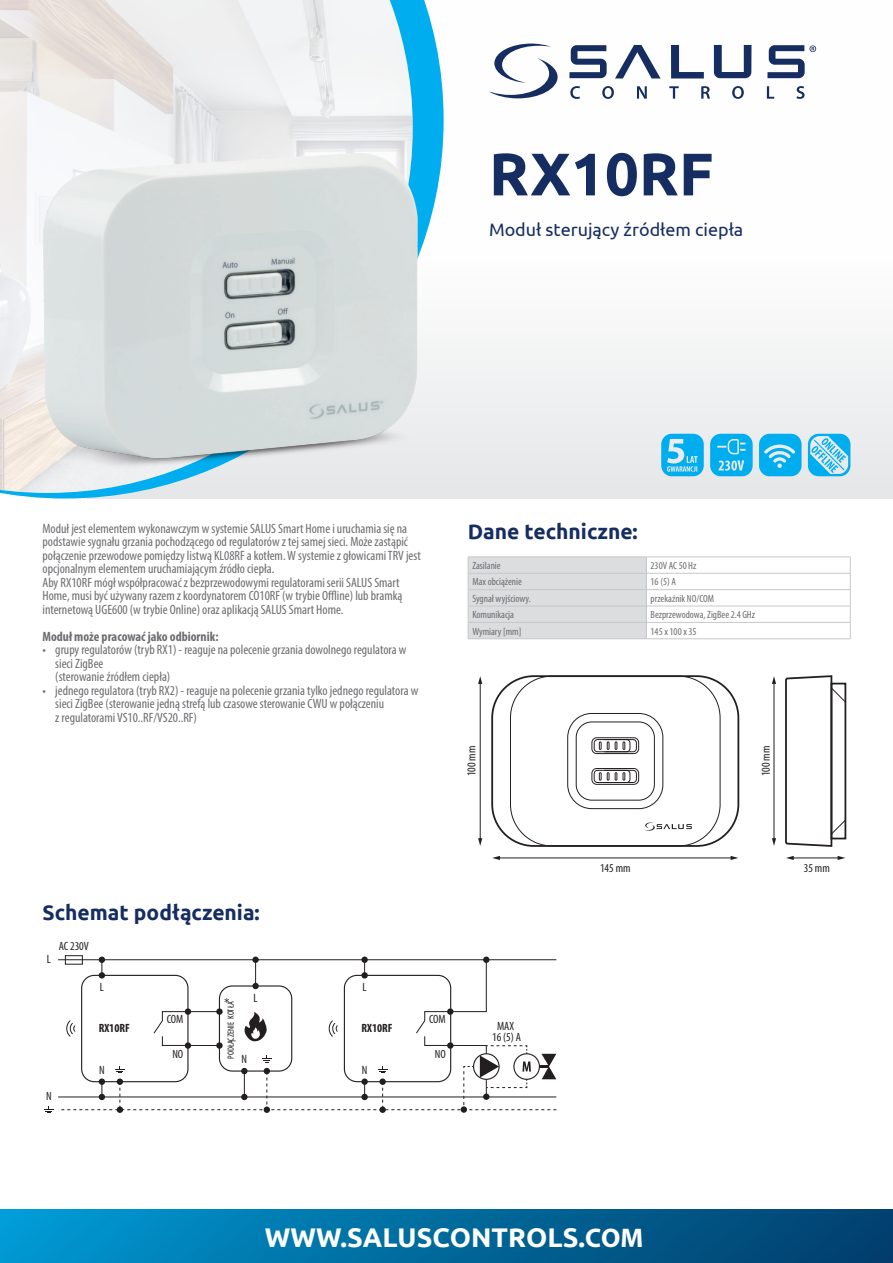
<style>
.page{position:relative;width:893px;height:1263px;background:#fff}
.page>*{position:absolute;margin:0;border:0;box-sizing:border-box;transform-origin:0 0}
.t1{font:700 60px "Ubuntu";color:#152d60}
.t2{font:700 27px "Ubuntu";color:#fff}
.t3{font:700 21px "Ubuntu";color:#152d60}
.t4{font:18px "Ubuntu";color:#152d60}
.Opisy{font:condensed 13.5px/13.5px "Myriad Pro";color:#6c6d70}
.Opisy-2{font:700 condensed 13.5px "Myriad Pro";color:#6c6d70}
.t5{font:condensed 12px/10.5px "Myriad Pro";color:#231f20;text-align:center}
.t6{font:700 condensed 12px "Myriad Pro";color:#231f20}
.Paragraph_Style_1{font:condensed 10.5px "Myriad Pro";color:#6c6d70}
.t7{font:condensed 9px "Myriad Pro";color:#231f20}
.s1{font-size:13.5px}
.s2{font-family:"Myriad Pro"}
</style>
<div class="page">
<div style="left:0;top:1209px;width:893px;height:54px;background:linear-gradient(to right,#0099d2,#013d69)"></div>
<div style="left:86px;top:0;width:807px;height:498px;background:linear-gradient(to bottom,#fff,#ebecee)"></div>
<svg style="left:1px;top:0;width:443px;height:498px;background:#69caef"></svg>
<img style="left:0;top:0;width:413px;height:493px">
<svg style="left:569px;top:45px;width:38px;height:33px"></svg>
<svg style="left:767px;top:45px;width:49px;height:33px"></svg>
<svg style="left:714px;top:45px;width:37px;height:33px"></svg>
<svg style="left:615px;top:45px;width:46px;height:33px"></svg>
<svg style="left:671px;top:45px;width:33px;height:33px"></svg>
<svg style="left:489px;top:44px;width:69px;height:54px"></svg>
<svg style="left:570px;top:86px;width:10px;height:13px"></svg>
<svg style="left:602px;top:86px;width:12px;height:13px"></svg>
<svg style="left:637px;top:86px;width:10px;height:13px"></svg>
<svg style="left:669px;top:86px;width:10px;height:13px"></svg>
<svg style="left:701px;top:86px;width:9px;height:13px"></svg>
<svg style="left:732px;top:86px;width:12px;height:13px"></svg>
<svg style="left:767px;top:86px;width:7px;height:13px"></svg>
<svg style="left:796px;top:86px;width:8px;height:13px"></svg>
<img style="left:43px;top:127px;width:446px;height:357px">
<svg style="left:661px;top:434px;width:43px;height:42px;background:#3dbdee"></svg>
<svg style="left:759px;top:434px;width:42px;height:42px;background:#2bb9ee"></svg>
<svg style="left:808px;top:434px;width:42px;height:42px;background:#65c8ed"></svg>
<svg style="left:710px;top:434px;width:43px;height:42px;background:#2bb9ee"></svg>
<div style="left:65px;top:955px;width:18px;height:9px;border:1px solid #231f20"></div>
<div style="left:99px;top:956px;width:6px;height:7px;background:#231f20;border-radius:50%"></div>
<svg style="left:252px;top:956px;width:7px;height:7px"></svg>
<svg style="left:361px;top:956px;width:7px;height:7px"></svg>
<div style="left:483px;top:956px;width:6px;height:7px;background:#231f20;border-radius:50%"></div>
<svg style="left:44px;top:959px;width:512px;height:154px"></svg>
<hr style="left:499px;top:857px;width:233px;height:1px;background:#231f20">
<svg style="left:492px;top:856px;width:8px;height:4px"></svg>
<svg style="left:731px;top:856px;width:7px;height:4px"></svg>
<hr style="left:792px;top:857px;width:47px;height:1px;background:#231f20">
<svg style="left:786px;top:856px;width:8px;height:4px"></svg>
<svg style="left:838px;top:856px;width:7px;height:4px"></svg>
<hr style="left:480px;top:682px;width:1px;height:157px;background:#231f20">
<svg style="left:478px;top:838px;width:4px;height:8px"></svg>
<svg style="left:478px;top:676px;width:4px;height:8px"></svg>
<hr style="left:773px;top:682px;width:1px;height:157px;background:#231f20">
<svg style="left:772px;top:838px;width:4px;height:8px"></svg>
<svg style="left:772px;top:676px;width:4px;height:8px"></svg>
<svg style="left:645px;top:822px;width:47px;height:9px"></svg>
<div style="left:576px;top:721px;width:79px;height:79px;border:1px solid #231f20;border-radius:16px"></div>
<div style="left:491px;top:675px;width:248px;height:172px;border:2px solid #231f20;border-radius:42px"></div>
<div style="left:510px;top:676px;width:210px;height:170px;border:1px solid #231f20;border-radius:42px"></div>
<div style="left:567px;top:713px;width:96px;height:96px;border:1px solid #231f20;border-radius:24px"></div>
<div style="left:591px;top:737px;width:48px;height:17px;border:1px solid #231f20;border-radius:5px"></div>
<div style="left:594px;top:739px;width:36px;height:13px;border:1px solid #231f20;border-radius:3px"></div>
<svg style="left:599px;top:739px;width:38px;height:14px"></svg>
<div style="left:591px;top:768px;width:48px;height:17px;border:1px solid #231f20;border-radius:5px"></div>
<div style="left:594px;top:770px;width:36px;height:13px;border:1px solid #231f20;border-radius:3px"></div>
<svg style="left:599px;top:769px;width:38px;height:14px"></svg>
<svg style="left:785px;top:675px;width:62px;height:172px"></svg>
<hr style="left:646px;top:573px;width:204px;height:1px;background:#c7c8ca">
<hr style="left:646px;top:589px;width:204px;height:1px;background:#c7c8ca">
<hr style="left:646px;top:606px;width:204px;height:1px;background:#c7c8ca">
<hr style="left:646px;top:622px;width:204px;height:1px;background:#c7c8ca">
<hr style="left:468px;top:556px;width:178px;height:1px;background:#c7c8ca">
<svg style="left:468px;top:557px;width:179px;height:81px;background:#dadbdd"></svg>
<hr style="left:468px;top:638px;width:178px;height:1px;background:#c7c8ca">
<hr style="left:646px;top:557px;width:204px;height:1px;background:#c7c8ca">
<svg style="left:850px;top:557px;width:1px;height:82px"></svg>
<hr style="left:646px;top:638px;width:204px;height:1px;background:#c7c8ca">
<p class="t1" style="left:489px;top:138px;width:226px">RX10RF</p>
<p class="t4" style="left:489px;top:219px;width:256px">Moduł sterujący źródłem ciepła</p>
<p class="Opisy" style="left:43px;top:521px;width:380px">Moduł jest elementem wykonawczym w systemie SALUS Smart Home i uruchamia się na podstawie sygnału grzania pochodzącego od regulatorów z tej samej sieci. Może zastąpić połączenie przewodowe pomiędzy listwą KL08RF a kotłem. W systemie z głowicami TRV jest opcjonalnym elementem uruchamiającym źródło ciepła.</p>
<p class="Opisy" style="left:43px;top:575px;width:361px">Aby RX10RF mógł współpracować z bezprzewodowymi regulatorami serii SALUS Smart<br>Home, musi być używany razem z koordynatorem CO10RF (w trybie Offline) lub bramką internetową UGE600 (w trybie Online) oraz aplikacją SALUS Smart Home.</p>
<p class="Opisy-2" style="left:43px;top:628px;width:177px">Moduł może pracować jako odbiornik:</p>
<p class="Opisy" style="left:55px;top:643px;width:353px;text-indent:-13px">• grupy regulatorów (tryb RX1) - reaguje na polecenie grzania dowolnego regulatora w sieci ZigBee<br>(sterowanie źródłem ciepła)</p>
<p class="Opisy" style="left:55px;top:683px;width:365px;text-indent:-13px">• jednego regulatora (tryb RX2) - reaguje na polecenie grzania tylko jednego regulatora w sieci ZigBee (sterowanie jedną strefą lub czasowe sterowanie CWU w połączeniu<br>z regulatorami VS10..RF/VS20..RF)</p>
<p class="t3" style="left:468px;top:519px;width:172px">Dane techniczne:</p>
<p class="Paragraph_Style_1" style="left:472px;top:559px;width:30px">Zasilanie</p>
<p class="Paragraph_Style_1" style="left:651px;top:559px;width:47px">230V AC 50 Hz</p>
<p class="Paragraph_Style_1" style="left:472px;top:576px;width:51px">Max obciążenie</p>
<p class="Paragraph_Style_1" style="left:651px;top:576px;width:27px">16 (5) A</p>
<p class="Paragraph_Style_1" style="left:472px;top:592px;width:60px">Sygnał wyjściowy.</p>
<p class="Paragraph_Style_1" style="left:651px;top:592px;width:65px">przekaźnik NO/COM</p>
<p class="Paragraph_Style_1" style="left:472px;top:608px;width:43px">Komunikacja</p>
<p class="Paragraph_Style_1" style="left:651px;top:608px;width:106px">Bezprzewodowa, ZigBee 2.4 GHz</p>
<p class="Paragraph_Style_1" style="left:472px;top:625px;width:51px">Wymiary [mm]</p>
<p class="Paragraph_Style_1" style="left:651px;top:625px;width:48px">145 x 100 x 35</p>
<p class="t5" style="left:466px;top:776px;width:32px;rotate:-90deg">100 mm</p>
<p class="t5" style="left:760px;top:776px;width:32px;rotate:-90deg">100 mm</p>
<p class="t3" style="left:43px;top:900px;width:219px">Schemat podłączenia:</p>
<p class="t5" style="left:47px;top:954px;width:6px">L</p>
<p class="t5" style="left:59px;top:940px;width:32px">AC 230V</p>
<p class="t5" style="left:100px;top:982px;width:6px">L</p>
<p class="t6" style="left:99px;top:1020px;width:33px">RX10RF</p>
<p class="t5" style="left:46px;top:1091px;width:7px">N</p>
<p class="t5" style="left:99px;top:1065px;width:7px">N</p>
<p class="t5" style="left:167px;top:1014px;width:18px">COM</p>
<p class="t5" style="left:172px;top:1048px;width:12px">NO</p>
<p class="t5" style="left:254px;top:993px;width:6px">L</p>
<p class="t7" style="left:226px;top:1059px;width:63px;rotate:-90deg">PODŁĄCZENIE KOTŁA<span class="s1">*</span></p>
<p class="t5" style="left:242px;top:1053px;width:7px">N</p>
<p class="t5" style="left:363px;top:982px;width:6px">L</p>
<p class="t6" style="left:361px;top:1020px;width:33px">RX10RF</p>
<p class="t5" style="left:492px;top:1021px;width:30px">MAX<br>16 (5) A</p>
<p class="t5" style="left:429px;top:1014px;width:18px">COM</p>
<p class="t5" style="left:435px;top:1048px;width:12px">NO</p>
<p class="t5" style="left:362px;top:1065px;width:7px">N</p>
<p class="t5" style="left:600px;top:863px;width:32px">145 mm</p>
<p class="t5" style="left:804px;top:863px;width:27px">35 mm</p>
<h2 class="t2" style="left:265px;top:1220px;width:380px">WWW.SALUSCONTROLS.<span class="s2">COM</span></h2>
</div>
